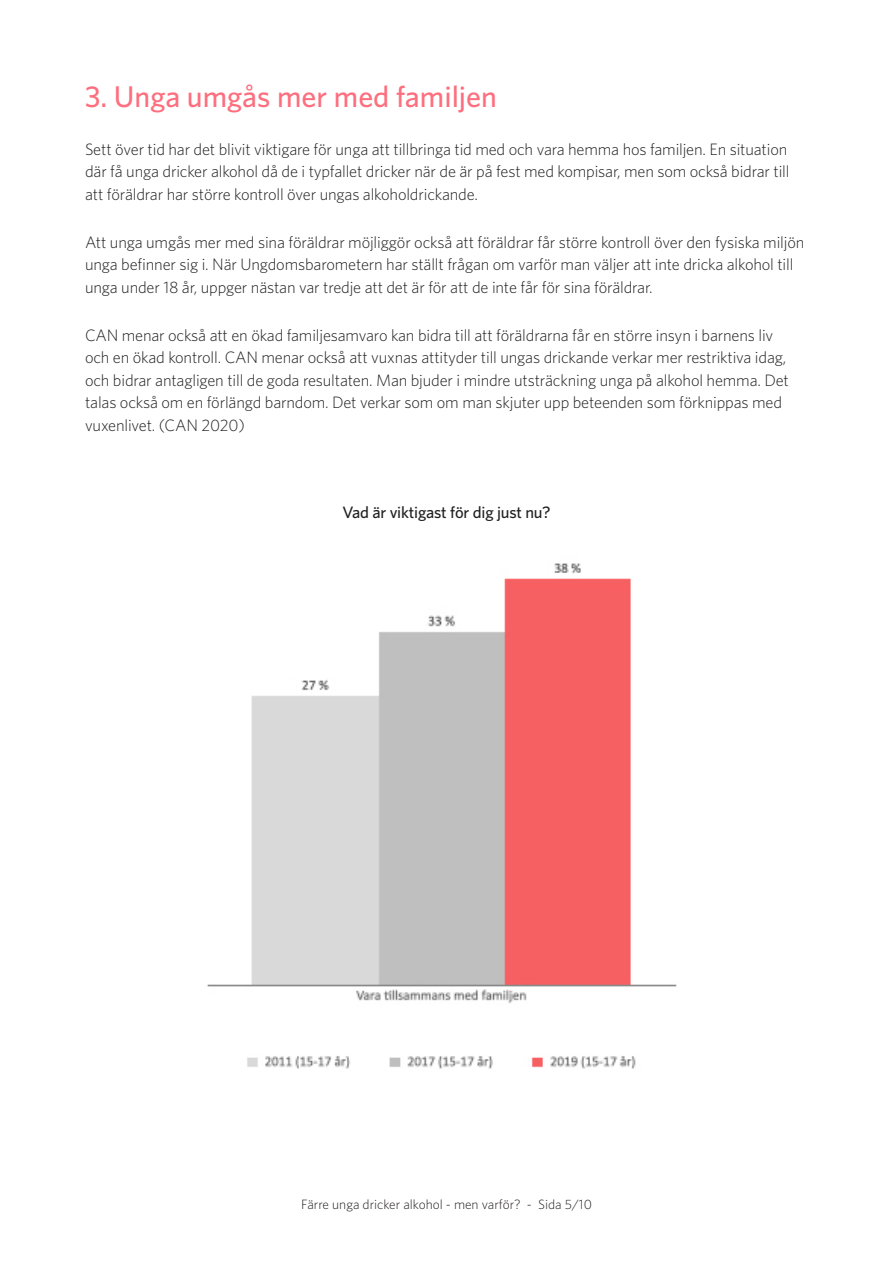
<style>
.page{position:relative;width:893px;height:1263px;background:#fff}
.page>*{position:absolute;margin:0;border:0;box-sizing:border-box;transform-origin:0 0}
.RUBRIK_1{font:500 30px "Whitney";color:#fd6f7e}
.Bröd{font:300 16.5px/22.5px "Whitney";letter-spacing:-.01em;color:#212020}
.Bröd-2{font:500 16.5px "Whitney";letter-spacing:-.01em;color:#212020}
.t1{font:300 13.5px "Whitney";color:#231f20}
</style>
<div class="page">
<img style="left:207px;top:563px;width:470px;height:506px">
<p class="RUBRIK_1" style="left:85px;top:78px;width:413px">3. Unga umgås mer med familjen</p>
<p class="Bröd" style="left:85px;top:137px;width:706px">Sett över tid har det blivit viktigare för unga att tillbringa tid med och vara hemma hos familjen. En situation där få unga dricker alkohol då de i typfallet dricker när de är på fest med kompisar, men som också bidrar till att föräldrar har större kontroll över ungas alkoholdrickande.</p>
<p class="Bröd" style="left:85px;top:230px;width:721px">Att unga umgås mer med sina föräldrar möjliggör också att föräldrar får större kontroll över den fysiska miljön unga befinner sig i. När Ungdomsbarometern har ställt frågan om varför man väljer att inte dricka alkohol till unga under 18 år, uppger nästan var tredje att det är för att de inte får för sina föräldrar.</p>
<p class="Bröd" style="left:85px;top:323px;width:705px">CAN menar också att en ökad familjesamvaro kan bidra till att föräldrarna får en större insyn i barnens liv och en ökad kontroll. CAN menar också att vuxnas attityder till ungas drickande verkar mer restriktiva idag, och bidrar antagligen till de goda resultaten. Man bjuder i mindre utsträckning unga på alkohol hemma. Det talas också om en förlängd barndom. Det verkar som om man skjuter upp beteenden som förknippas med vuxenlivet. (CAN 2020)</p>
<p class="Bröd-2" style="left:342px;top:502px;width:210px">Vad är viktigast för dig just nu?</p>
<p class="t1" style="left:301px;top:1196px;width:292px">Färre unga dricker alkohol - men varför? - Sida 5/10</p>
</div>
